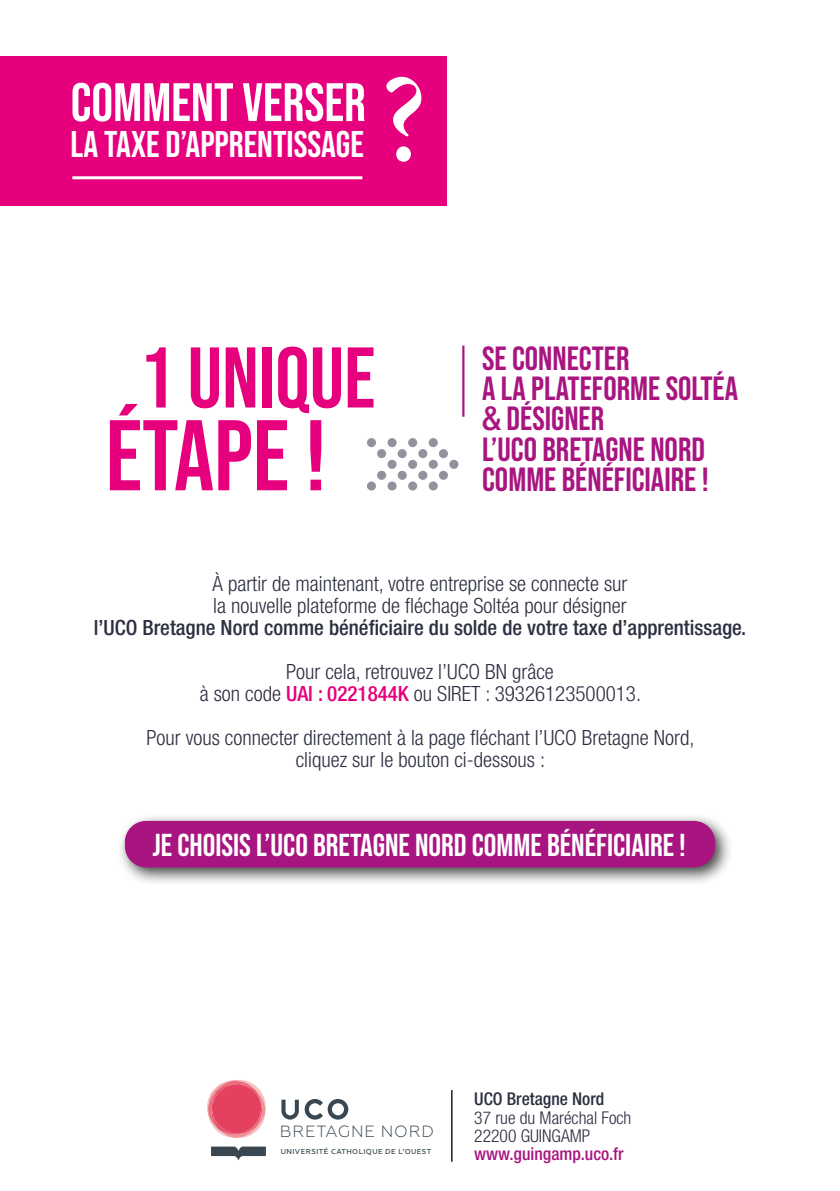
<style>
.page{position:relative;width:840px;height:1191px;background:#fff}
.page>*{position:absolute;margin:0;border:0;box-sizing:border-box;transform-origin:0 0}
.t1{font:125.8px "Minion Variable Concept";color:#fff}
.t2{font:100px "Bebas Neue";color:#e6007d}
.t3{font:85.8px "Bebas Neue";color:#e6007d}
.t4{font:54px "Bebas Neue";color:#fff}
.t5{font:37px "Bebas Neue";color:#fff}
.t6{font:33.4px/30.4px "Bebas Neue";color:#a81580}
.t7{font:31.6px "Bebas Neue";color:#fff}
.t8{font:300 condensed 21px/22px "Helvetica Neue LT Pro";color:#2c2f41;text-align:center}
.t9{font:500 condensed 21px "Helvetica Neue LT Pro";color:#2c2f41}
.t10{font:300 condensed 17.6px/18.2px "Helvetica Neue LT Pro";color:#2c2f41}
.t11{font:500 condensed 17.6px "Helvetica Neue LT Pro";color:#a81580}
.t12{font:500 condensed 17.6px "Helvetica Neue LT Pro";color:#2c2f41}
.t13{font:300 16.2px "Geometria";letter-spacing:.05em;color:#384751}
.t14{font:500 7.2px "Geometria";letter-spacing:.055em;color:#384751}
.s1{font-family:"Helvetica Neue LT Pro";font-weight:500;font-stretch:condensed}
.s2{font-weight:500;color:#e6007d}
</style>
<div class="page">
<div style="left:0;top:57px;width:446px;height:149px;background:#e6007d"></div>
<hr style="left:72px;top:176px;width:290px;height:3px;background:#fff">
<svg style="left:281px;top:1099px;width:67px;height:20px"></svg>
<svg style="left:211px;top:1146px;width:55px;height:14px"></svg>
<svg style="left:207px;top:1080px;width:58px;height:58px"></svg>
<hr style="left:450px;top:1090px;width:2px;height:71px;background:#2c2f41">
<div style="left:367px;top:438px;width:9px;height:9px;background:#90939c;border-radius:50%"></div>
<div style="left:387px;top:438px;width:9px;height:9px;background:#90939c;border-radius:50%"></div>
<div style="left:408px;top:438px;width:9px;height:9px;background:#90939c;border-radius:50%"></div>
<div style="left:428px;top:438px;width:9px;height:9px;background:#90939c;border-radius:50%"></div>
<div style="left:377px;top:449px;width:9px;height:9px;background:#90939c;border-radius:50%"></div>
<div style="left:397px;top:449px;width:9px;height:9px;background:#90939c;border-radius:50%"></div>
<div style="left:418px;top:449px;width:9px;height:9px;background:#90939c;border-radius:50%"></div>
<div style="left:438px;top:449px;width:9px;height:9px;background:#90939c;border-radius:50%"></div>
<div style="left:387px;top:460px;width:9px;height:9px;background:#90939c;border-radius:50%"></div>
<div style="left:408px;top:460px;width:9px;height:9px;background:#90939c;border-radius:50%"></div>
<div style="left:428px;top:460px;width:9px;height:9px;background:#90939c;border-radius:50%"></div>
<div style="left:449px;top:460px;width:9px;height:9px;background:#90939c;border-radius:50%"></div>
<div style="left:377px;top:471px;width:9px;height:9px;background:#90939c;border-radius:50%"></div>
<div style="left:397px;top:471px;width:9px;height:9px;background:#90939c;border-radius:50%"></div>
<div style="left:418px;top:471px;width:9px;height:9px;background:#90939c;border-radius:50%"></div>
<div style="left:438px;top:471px;width:9px;height:9px;background:#90939c;border-radius:50%"></div>
<div style="left:367px;top:481px;width:9px;height:9px;background:#90939c;border-radius:50%"></div>
<div style="left:387px;top:481px;width:9px;height:9px;background:#90939c;border-radius:50%"></div>
<div style="left:408px;top:481px;width:9px;height:9px;background:#90939c;border-radius:50%"></div>
<div style="left:428px;top:481px;width:9px;height:9px;background:#90939c;border-radius:50%"></div>
<hr style="left:462px;top:345px;width:2px;height:72px;background:#a81580">
<div style="left:116px;top:812px;width:617px;height:73px;background:#000;opacity:.75"></div>
<div style="left:125px;top:821px;width:589px;height:46px;background:#a81580;border-radius:21px"></div>
<h3 class="t4" style="left:71px;top:72px;width:296px">COMMENT VERSER</h3>
<h3 class="t5" style="left:71px;top:123px;width:294px">LA TAXE D’APPRENTISSAGE</h3>
<h1 class="t1" style="left:378px;top:32px;width:48px">?</h1>
<h3 class="t3" style="left:139px;top:329px;width:237px">1 UNIQUE</h3>
<h2 class="t2" style="left:106px;top:399px;width:222px">ÉTAPE !</h2>
<h3 class="t6" style="left:482px;top:343px;width:257px">SE CONNECTER<br>A LA PLATEFORME SOLTÉA <span class="s1">&amp;</span> DÉSIGNER<br>L’UCO BRETAGNE NORD<br>COMME BÉNÉFICIAIRE !</h3>
<p class="t8" style="left:212px;top:572px;width:416px;text-align:left">À partir de maintenant, votre entreprise se connecte sur la nouvelle plateforme de fléchage Soltéa pour désigner</p>
<p class="t9" style="left:94px;top:615px;width:653px">l’UCO Bretagne Nord comme bénéficiaire du solde de votre taxe d’apprentissage.</p>
<p class="t8" style="left:200px;top:660px;width:442px">Pour cela, retrouvez l’UCO BN grâce<br>à son code <span class="s2">UAI : 0221844K</span> ou SIRET : 39326123500013.</p>
<p class="t8" style="left:146px;top:726px;width:549px">Pour vous connecter directement à la page fléchant l’UCO Bretagne Nord, cliquez sur le bouton ci-dessous :</p>
<h3 class="t7" style="left:152px;top:827px;width:534px">JE CHOISIS L’UCO BRETAGNE NORD COMME BÉNÉFICIAIRE !</h3>
<p class="t13" style="left:280px;top:1122px;width:156px">BRETAGNE NORD</p>
<p class="t14" style="left:281px;top:1147px;width:152px">UNIVERSITÉ CATHOLIQUE DE L’OUEST</p>
<p class="t12" style="left:474px;top:1088px;width:131px">UCO Bretagne Nord</p>
<p class="t10" style="left:474px;top:1108px;width:159px">37 rue du Maréchal Foch<br>22200 GUINGAMP</p>
<p class="t11" style="left:474px;top:1143px;width:151px">www.guingamp.uco.fr</p>
</div>
